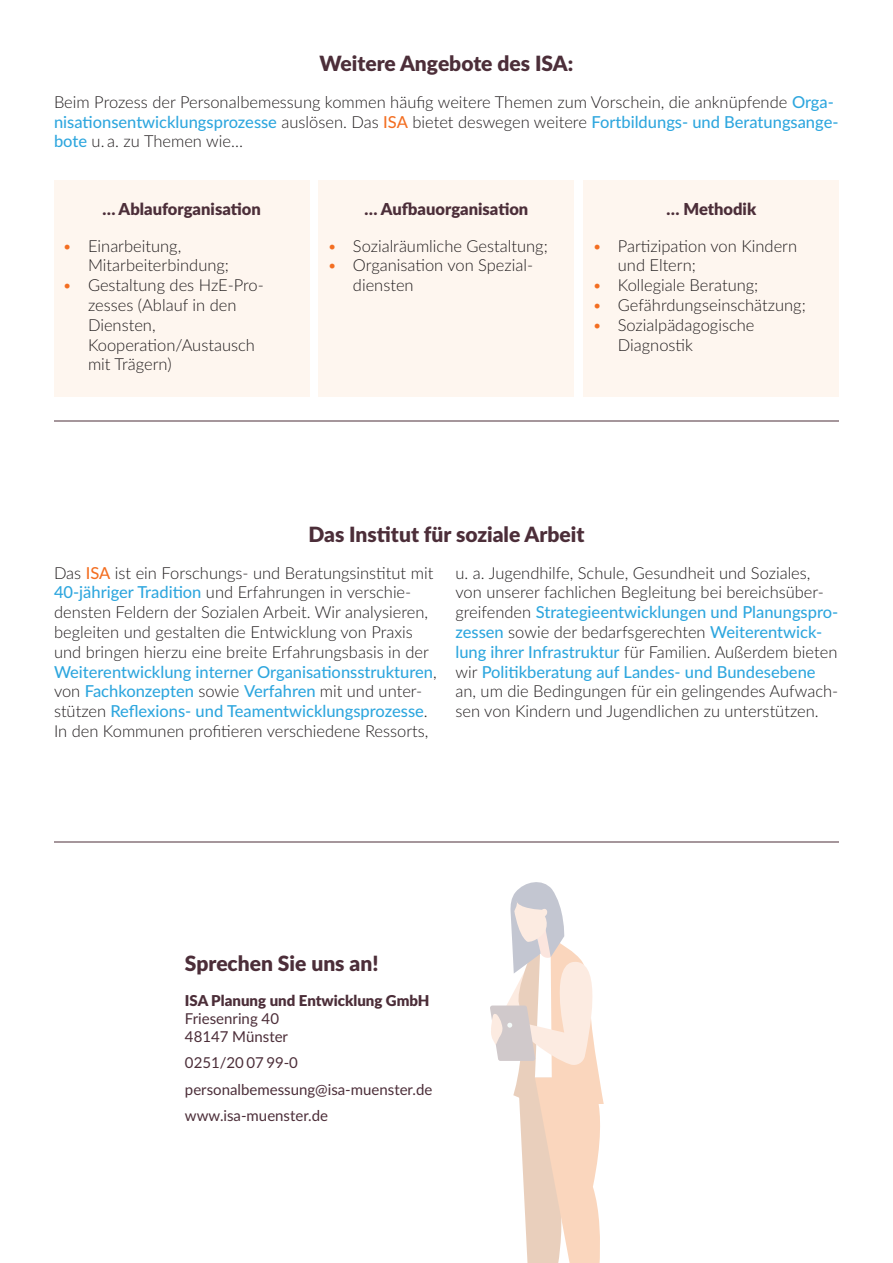
<style>
.page{position:relative;width:893px;height:1263px;background:#fff}
.page>*{position:absolute;margin:0;border:0;box-sizing:border-box;transform-origin:0 0}
.t1{font:900 21px "Lato";color:#4c2e39}
.copy{font:300 16.5px/19.8px "Lato";color:#231f20}
.copy-2{font:900 16.5px "Lato";color:#4c2e39}
._2018_Copy{font:15px "Lato";color:#4c2e39}
._2018_Copy-2{font:900 15px/18px "Lato";color:#4c2e39}
.s1{font-weight:500;color:#2da6de}
.s2{font-weight:500;color:#f36e21}
.s3{color:#f36e21}
.s4{font-weight:400}
</style>
<div class="page">
<div style="left:54px;top:180px;width:255px;height:216px;background:#fef6ef"></div>
<div style="left:319px;top:180px;width:255px;height:216px;background:#fef6ef"></div>
<div style="left:584px;top:180px;width:255px;height:216px;background:#fef6ef"></div>
<svg style="left:490px;top:882px;width:114px;height:381px"></svg>
<hr style="left:54px;top:421px;width:785px;height:1px;background:#4c2e39">
<hr style="left:54px;top:842px;width:785px;height:1px;background:#4c2e39">
<p class="t1" style="left:320px;top:47px;width:255px">Weitere Angebote des ISA:</p>
<p class="copy" style="left:54px;top:91px;width:786px">Beim Prozess der Personalbemessung kommen häufig weitere Themen zum Vorschein, die anknüpfende <span class="s1">Orga&shy;nisationsentwicklungsprozesse</span> auslösen. Das <span class="s2">ISA</span> bietet deswegen weitere <span class="s1">Fortbildungs- und Beratungsange&shy;bote</span> u. a. zu Themen wie…</p>
<p class="copy-2" style="left:102px;top:196px;width:160px">… Ablauforganisation</p>
<p class="copy" style="left:88px;top:235px;width:143px;text-indent:-26px"><span class="s3">•</span> Einarbeitung,<br>Mitarbeiterbindung;</p>
<p class="copy" style="left:88px;top:275px;width:175px;text-indent:-26px"><span class="s3">•</span> Gestaltung des HzE-Pro&shy;zesses (Ablauf in den<br>Diensten,<br>Kooperation/Austausch mit Trägern)</p>
<p class="copy-2" style="left:365px;top:196px;width:165px">… Aufbauorganisation</p>
<p class="copy" style="left:327px;top:235px;width:222px"><span class="s3">•</span> Sozialräumliche Gestaltung;</p>
<p class="copy" style="left:353px;top:255px;width:182px;text-indent:-26px"><span class="s3">•</span> Organisation von Spezial&shy;diensten</p>
<p class="copy-2" style="left:667px;top:196px;width:91px">… Methodik</p>
<p class="copy" style="left:618px;top:235px;width:181px;text-indent:-26px"><span class="s3">•</span> Partizipation von Kindern und Eltern;</p>
<p class="copy" style="left:592px;top:275px;width:168px"><span class="s3">•</span> Kollegiale Beratung;</p>
<p class="copy" style="left:592px;top:294px;width:215px"><span class="s3">•</span> Gefährdungseinschätzung;</p>
<p class="copy" style="left:618px;top:314px;width:138px;text-indent:-26px"><span class="s3">•</span> Sozialpädagogische<br>Diagnostik</p>
<p class="t1" style="left:308px;top:518px;width:278px">Das Institut für soziale Arbeit</p>
<p class="copy" style="left:54px;top:562px;width:384px">Das <span class="s2">ISA</span> ist ein Forschungs- und Beratungsinstitut mit <span class="s1">40-jähriger Tradition</span> und Erfahrungen in verschie&shy;densten Feldern der Sozialen Arbeit. Wir analysieren, begleiten und gestalten die Entwicklung von Praxis und bringen hierzu eine breite Erfahrungsbasis in der <span class="s1">Weiterentwicklung interner Organisationsstrukturen</span>, von <span class="s1">Fachkonzepten</span> sowie <span class="s1">Verfahren</span> mit und unter&shy;stützen <span class="s1">Reflexions- und Teamentwicklungsprozesse</span>.<br>In den Kommunen profitieren verschiedene Ressorts,</p>
<p class="copy" style="left:455px;top:562px;width:384px">u. a. Jugendhilfe, Schule, Gesundheit und Soziales, von unserer fachlichen Begleitung bei bereichsüber&shy;greifenden <span class="s1">Strategieentwicklungen und Planungspro&shy;zessen</span> sowie der bedarfsgerechten <span class="s1">Weiterentwick&shy;lung ihrer Infrastruktur</span> für Familien. Außerdem bieten wir <span class="s1">Politikberatung auf Landes- und Bundesebene </span>an, um die Bedingungen für ein gelingendes Aufwach&shy;sen von Kindern und Jugendlichen zu unterstützen.</p>
<p class="t1" style="left:185px;top:947px;width:195px">Sprechen Sie uns an!</p>
<p class="_2018_Copy-2" style="left:185px;top:991px;width:246px">ISA Planung und Entwicklung GmbH<br><span class="s4">Friesenring 40<br>48147 Münster</span></p>
<p class="_2018_Copy" style="left:185px;top:1052px;width:115px">0251/20 07 99-0</p>
<p class="_2018_Copy" style="left:185px;top:1079px;width:249px">personalbemessung@isa-muenster.de</p>
<p class="_2018_Copy" style="left:185px;top:1105px;width:145px">www.isa-muenster.de</p>
</div>
